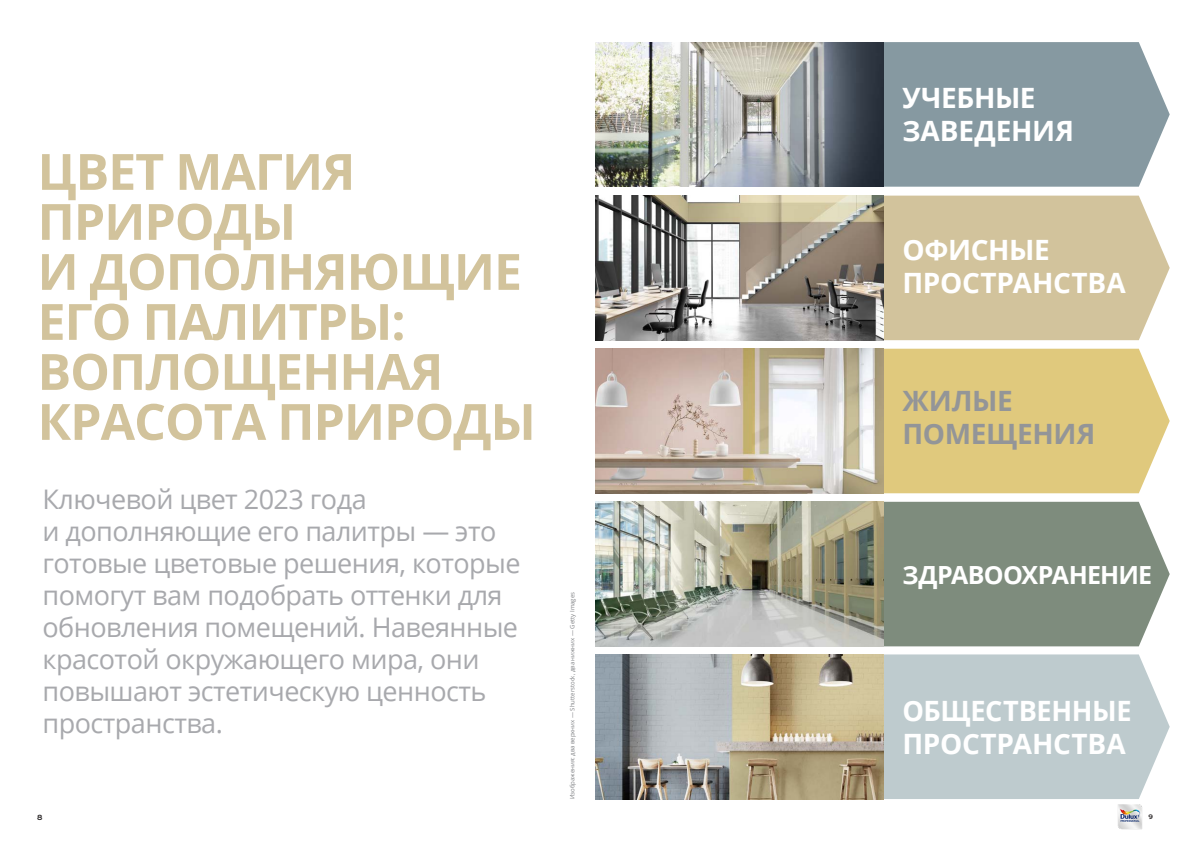
<style>
.page{position:relative;width:1191px;height:842px;background:#fff}
.page>*{position:absolute;margin:0;border:0;box-sizing:border-box;transform-origin:0 0}
.t1{font:700 50px/50px "Open Sans";letter-spacing:-.02em;color:#d2c39c}
.t2{font:700 28px/33px "Open Sans";letter-spacing:-.01em;color:#fff}
.t3{font:700 28px/33px "Open Sans";letter-spacing:-.01em;color:#939598}
.t4{font:27px/32px "Open Sans";letter-spacing:-.02em;color:#a8a9ad}
.t5{font:700 25px "Open Sans";letter-spacing:-.03em;color:#fff}
.t6{font:700 8px "Colour Sans";color:#231f20}
.t7{font:700 7px "Colour Sans";color:#231f20}
.t8{font:6px "Open Sans";color:#808285}
</style>
<div class="page">
<div style="left:883px;top:654px;width:286px;height:145px;background:#becbce"></div>
<div style="left:883px;top:196px;width:286px;height:144px;background:#d2c39c"></div>
<div style="left:883px;top:349px;width:286px;height:144px;background:#e0c97d"></div>
<div style="left:883px;top:502px;width:286px;height:144px;background:#7e8c7d"></div>
<svg style="left:883px;top:42px;width:286px;height:145px;background:#8b9da5"></svg>
<img style="left:1118px;top:804px;width:24px;height:26px">
<img style="left:595px;top:196px;width:288px;height:144px">
<img style="left:595px;top:349px;width:288px;height:144px">
<img style="left:595px;top:42px;width:288px;height:145px">
<img style="left:595px;top:502px;width:288px;height:144px">
<img style="left:595px;top:654px;width:288px;height:145px">
<h1 class="t1" style="left:38px;top:145px;width:500px">ЦВЕТ МАГИЯ<br>ПРИРОДЫ<br>И ДОПОЛНЯЮЩИЕ<br>ЕГО ПАЛИТРЫ:<br>ВОПЛОЩЕННАЯ<br>КРАСОТА ПРИРОДЫ</h1>
<p class="t4" style="left:43px;top:483px;width:479px">Ключевой цвет 2023 года<br>и дополняющие его палитры — это готовые цветовые решения, которые помогут вам подобрать оттенки для обновления помещений. Навеянные красотой окружающего мира, они повышают эстетическую ценность пространства.</p>
<p class="t6" style="left:37px;top:810px;width:7px">8</p>
<p class="t8" style="left:568px;top:799px;width:209px;rotate:-90deg">Изображения: два верхних — Shutterstock, два нижних — Getty Images</p>
<p class="t2" style="left:902px;top:80px;width:173px">УЧЕБНЫЕ<br>ЗАВЕДЕНИЯ</p>
<p class="t2" style="left:902px;top:233px;width:225px">ОФИСНЫЕ<br>ПРОСТРАНСТВА</p>
<p class="t3" style="left:902px;top:384px;width:194px">ЖИЛЫЕ<br>ПОМЕЩЕНИЯ</p>
<p class="t5" style="left:902px;top:558px;width:251px">ЗДРАВООХРАНЕНИЕ</p>
<p class="t2" style="left:902px;top:693px;width:231px">ОБЩЕСТВЕННЫЕ<br>ПРОСТРАНСТВА</p>
<p class="t7" style="left:1148px;top:811px;width:6px">9</p>
</div>
